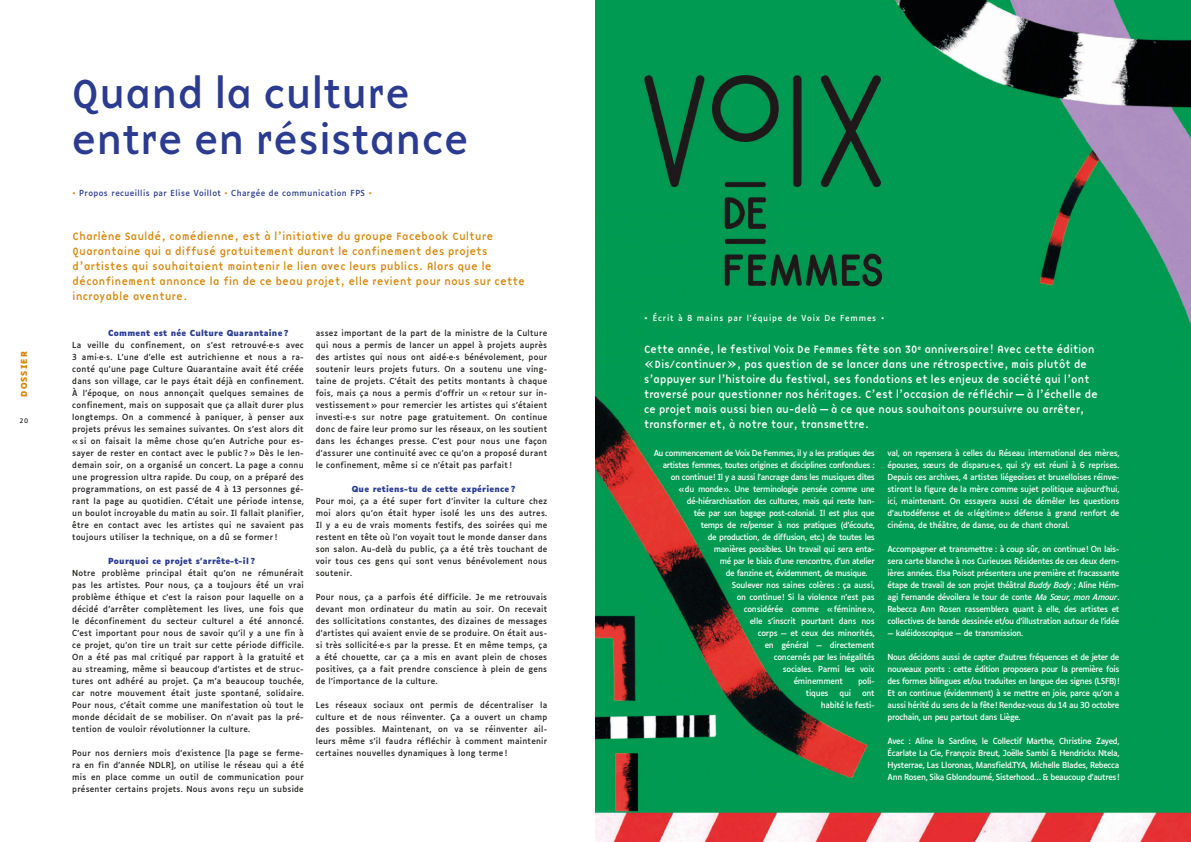
<style>
.page{position:relative;width:1191px;height:842px;background:#fff}
.page>*{position:absolute;margin:0;border:0;box-sizing:border-box;transform-origin:0 0}
.t1{font:42px/46px "Base 900 Sans OT";letter-spacing:.03em;color:#2a3b90}
.t2{font:11px/15px "Base 9 Sans OT";letter-spacing:-.04em;color:#fff;scale:.95 1}
.t3{font:11px/15px "Base 9 Sans OT";letter-spacing:-.01em;color:#d5870b;scale:.95 1}
.t4{font:8px/12px "Luciole";letter-spacing:.03em;color:#1d1d1b;text-align:justify}
.t5{font:8px/12px "Luciole";letter-spacing:-.04em;color:#fff;text-align:justify}
.t6{font:700 8px "Luciole";letter-spacing:.03em;color:#2a3b90}
.t7{font:8px "Luciole";letter-spacing:.05em;color:#2a3b90}
.t8{font:8px "Luciole";letter-spacing:.1em;color:#fff}
.t9{font:700 8px "Luciole";letter-spacing:.15em;color:#d5870b}
.t10{font:6px "Luciole";color:#1d1d1b}
.s1{font-family:"Gotham";color:#d5870b}
.s2{font-family:"Gotham"}
.s3{font-style:italic}
</style>
<div class="page">
<img style="left:595px;top:0;width:596px;height:842px">
<p class="t9" style="left:20px;top:397px;width:47px;rotate:-90deg">DOSSIER</p>
<p class="t10" style="left:20px;top:416px;width:10px">20</p>
<h1 class="t1" style="left:72px;top:72px;width:397px">Quand la culture entre en résistance</h1>
<p class="t7" style="left:72px;top:186px;width:301px"><span class="s1">•</span> Propos recueillis par Elise Voillot <span class="s1">•</span> Chargée de communication FPS <span class="s1">•</span></p>
<p class="t3" style="left:72px;top:229px;width:478px">Charlène Sauldé, comédienne, est à l’initiative du groupe Facebook Culture Quarantaine qui a diffusé gratuitement durant le confinement des projets d’artistes qui souhaitaient maintenir le lien avec leurs publics. Alors que le déconfinement annonce la fin de ce beau projet, elle revient pour nous sur cette incroyable aventure.</p>
<p class="t6" style="left:108px;top:329px;width:182px">Comment est née Culture Quarantaine ?</p>
<p class="t4" style="left:72px;top:338px;width:233px">La veille du confinement, on s’est retrouvé·e·s avec 3 ami·e·s. L’une d’elle est autrichienne et nous a ra&shy;conté qu’une page Culture Quarantaine avait été créée dans son village, car le pays était déjà en confinement.<br>À l’époque, on nous annonçait quelques semaines de confinement, mais on supposait que ça allait durer plus longtemps. On a commencé à paniquer, à penser aux projets prévus les semaines suivantes. On s’est alors dit « si on faisait la même chose qu’en Autriche pour es&shy;sayer de rester en contact avec le public ? » Dès le len&shy;demain soir, on a organisé un concert. La page a connu une progression ultra rapide. Du coup, on a préparé des programmations, on est passé de 4 à 13 personnes gé&shy;rant la page au quotidien. C’était une période intense, un boulot incroyable du matin au soir. Il fallait planifier, être en contact avec les artistes qui ne savaient pas toujours utiliser la technique, on a dû se former !</p>
<p class="t6" style="left:108px;top:557px;width:148px">Pourquoi ce projet s’arrête-t-il ?</p>
<p class="t4" style="left:72px;top:566px;width:233px">Notre problème principal était qu’on ne rémunérait pas les artistes. Pour nous, ça a toujours été un vrai problème éthique et c’est la raison pour laquelle on a décidé d’arrêter complètement les lives, une fois que le déconfinement du secteur culturel a été annoncé.<br>C’est important pour nous de savoir qu’il y a une fin à ce projet, qu’on tire un trait sur cette période difficile.<br>On a été pas mal critiqué par rapport à la gratuité et au streaming, même si beaucoup d’artistes et de struc&shy;tures ont adhéré au projet. Ça m’a beaucoup touchée, car notre mouvement était juste spontané, solidaire.<br>Pour nous, c’était comme une manifestation où tout le monde décidait de se mobiliser. On n’avait pas la pré&shy;tention de vouloir révolutionner la culture.</p>
<p class="t4" style="left:72px;top:746px;width:233px">Pour nos derniers mois d’existence [la page se ferme&shy;ra en fin d’année NDLR], on utilise le réseau qui a été mis en place comme un outil de communication pour présenter certains projets. Nous avons reçu un subside</p>
<p class="t4" style="left:316px;top:326px;width:233px">assez important de la part de la ministre de la Culture qui nous a permis de lancer un appel à projets auprès des artistes qui nous ont aidé·e·s bénévolement, pour soutenir leurs projets futurs. On a soutenu une ving&shy;taine de projets. C’était des petits montants à chaque fois, mais ça nous a permis d’offrir un « retour sur in&shy;vestissement » pour remercier les artistes qui s’étaient investi·e·s sur notre page gratuitement. On continue donc de faire leur promo sur les réseaux, on les soutient dans les échanges presse. C’est pour nous une façon d’assurer une continuité avec ce qu’on a proposé durant le confinement, même si ce n’était pas parfait !</p>
<p class="t6" style="left:352px;top:485px;width:165px">Que retiens-tu de cette expérience ?</p>
<p class="t4" style="left:316px;top:494px;width:233px">Pour moi, ça a été super fort d’inviter la culture chez moi alors qu’on était hyper isolé les uns des autres.<br>Il y a eu de vrais moments festifs, des soirées qui me restent en tête où l’on voyait tout le monde danser dans son salon. Au-delà du public, ça a été très touchant de voir tous ces gens qui sont venus bénévolement nous soutenir.</p>
<p class="t4" style="left:316px;top:590px;width:233px">Pour nous, ça a parfois été difficile. Je me retrouvais devant mon ordinateur du matin au soir. On recevait des sollicitations constantes, des dizaines de messages d’artistes qui avaient envie de se produire. On était aus&shy;si très sollicité·e·s par la presse. Et en même temps, ça a été chouette, car ça a mis en avant plein de choses positives, ça a fait prendre conscience à plein de gens de l’importance de la culture.</p>
<p class="t4" style="left:316px;top:698px;width:233px">Les réseaux sociaux ont permis de décentraliser la culture et de nous réinventer. Ça a ouvert un champ des possibles. Maintenant, on va se réinventer ail&shy;leurs même s’il faudra réfléchir à comment maintenir certaines nouvelles dynamiques à long terme !</p>
<p class="t8" style="left:644px;top:310px;width:242px"><span class="s2">•</span> Écrit à 8 mains par l’équipe de Voix De Femmes <span class="s2">•</span></p>
<p class="t2" style="left:643px;top:342px;width:480px">Cette année, le festival Voix De Femmes fête son 30<sup>e</sup> anniversaire! Avec cette édition «Dis/continuer», pas question de se lancer dans une rétrospective, mais plutôt de s’appuyer sur l’histoire du festival, ses fondations et les enjeux de société qui l’ont traversé pour questionner nos héritages. C’est l’occasion de réfléchir — à l’échelle de ce projet mais aussi bien au-delà — à ce que nous souhaitons poursuivre ou arrêter, transformer et, à notre tour, transmettre.</p>
<p class="t5" style="left:653px;top:446px;width:223px">Au commencement de Voix De Femmes, il y a les pratiques des</p>
<p class="t5" style="left:662px;top:458px;width:214px">artistes femmes, toutes origines et disciplines confondues :</p>
<p class="t5" style="left:670px;top:470px;width:206px">on continue ! Il y a aussi l’ancrage dans les musiques dites</p>
<p class="t5" style="left:678px;top:482px;width:198px">« du monde ». Une terminologie pensée comme une</p>
<p class="t5" style="left:686px;top:494px;width:189px">dé-hiérarchisation des cultures, mais qui reste han-</p>
<p class="t5" style="left:693px;top:506px;width:182px">tée par son bagage post-colonial. Il est plus que</p>
<p class="t5" style="left:700px;top:518px;width:175px">temps de re/penser à nos pratiques (d’écoute,</p>
<p class="t5" style="left:707px;top:530px;width:169px">de production, de diffusion, etc.) de toutes les</p>
<p class="t5" style="left:713px;top:542px;width:162px">manières possibles. Un travail qui sera enta-</p>
<p class="t5" style="left:719px;top:554px;width:157px">mé par le biais d’une rencontre, d’un atelier</p>
<p class="t5" style="left:725px;top:566px;width:143px">de fanzine et, évidemment, de musique.</p>
<p class="t5" style="left:731px;top:578px;width:145px">Soulever nos saines colères : ça aussi,</p>
<p class="t5" style="left:736px;top:590px;width:140px">on continue ! Si la violence n’est pas</p>
<p class="t5" style="left:743px;top:602px;width:133px">considérée comme « féminine »,</p>
<p class="t5" style="left:749px;top:614px;width:127px">elle s’inscrit pourtant dans nos</p>
<p class="t5" style="left:757px;top:626px;width:119px">corps — et ceux des minorités,</p>
<p class="t5" style="left:764px;top:638px;width:112px">en général — directement</p>
<p class="t5" style="left:773px;top:650px;width:103px">concernés par les inégalités</p>
<p class="t5" style="left:782px;top:662px;width:94px">sociales. Parmi les voix</p>
<p class="t5" style="left:793px;top:674px;width:51px">éminemment</p>
<p class="t5" style="left:858px;top:674px;width:18px">poli-</p>
<p class="t5" style="left:805px;top:686px;width:24px">tiques</p>
<p class="t5" style="left:839px;top:686px;width:13px">qui</p>
<p class="t5" style="left:820px;top:686px;width:55px;text-align:right">ont<br>habité le festi-</p>
<p class="t5" style="left:887px;top:446px;width:233px">val, on repensera à celles du Réseau international des mères, épouses, sœurs de disparu·e·s, qui s’y est réuni à 6 reprises.<br>Depuis ces archives, 4 artistes liégeoises et bruxelloises réinve&shy;stiront la figure de la mère comme sujet politique aujourd’hui, ici, maintenant. On essayera aussi de démêler les questions d’autodéfense et de « légitime » défense à grand renfort de cinéma, de théâtre, de danse, ou de chant choral.</p>
<p class="t5" style="left:887px;top:542px;width:233px">Accompagner et transmettre : à coup sûr, on continue ! On lais&shy;sera carte blanche à nos Curieuses Résidentes de ces deux dern&shy;ières années. Elsa Poisot présentera une première et fracassante étape de travail de son projet théâtral <span class="s3">Buddy Body</span> ; Aline Hém&shy;agi Fernande dévoilera le tour de conte <span class="s3">Ma Sœur, mon Amour</span>.<br>Rebecca Ann Rosen rassemblera quant à elle, des artistes et collectives de bande dessinée et/ou d’illustration autour de l’idée</p>
<p class="t5" style="left:887px;top:626px;width:137px">— kaléidoscopique — de transmission.</p>
<p class="t5" style="left:887px;top:650px;width:233px">Nous décidons aussi de capter d’autres fréquences et de jeter de nouveaux ponts : cette édition proposera pour la première fois des formes bilingues et/ou traduites en langue des signes (LSFB) !<br>Et on continue (évidemment) à se mettre en joie, parce qu’on a aussi hérité du sens de la fête ! Rendez-vous du 14 au 30 octobre prochain, un peu partout dans Liège.</p>
<p class="t5" style="left:887px;top:734px;width:233px">Avec : Aline la Sardine, le Collectif Marthe, Christine Zayed, Écarlate La Cie, Françoiz Breut, Joëlle Sambi &amp; Hendrickx Ntela, Hysterrae, Las Lloronas, Mansfield.TYA, Michelle Blades, Rebecca Ann Rosen, Sika Gblondoumé, Sisterhood… &amp; beaucoup d’autres !</p>
</div>
